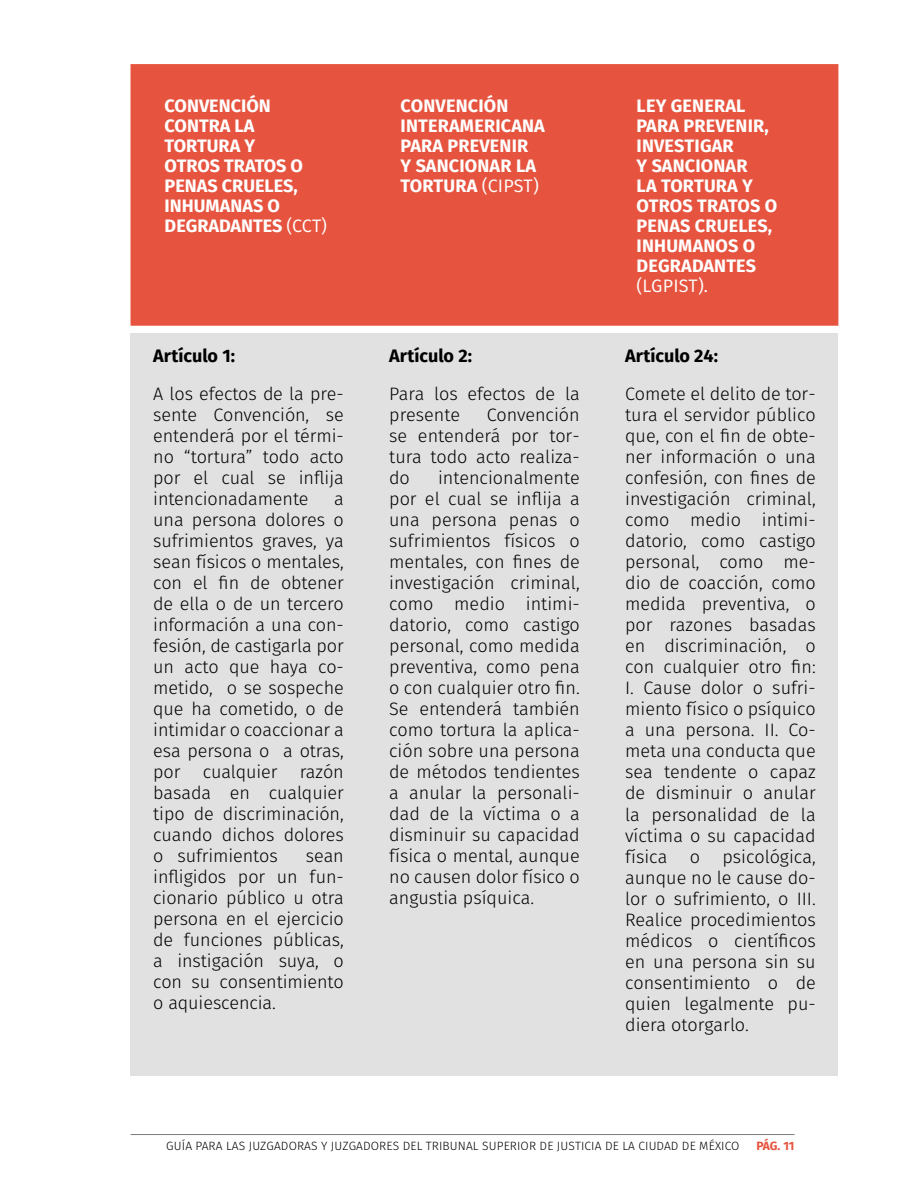
<style>
.page{position:relative;width:908px;height:1191px;background:#fff}
.page>*{position:absolute;margin:0;border:0;box-sizing:border-box;transform-origin:0 0}
.t1{font:300 18px/21px "Fira Sans";letter-spacing:-.005em;color:#000;text-align:justify}
.t2{font:700 18px/20px "Fira Sans";letter-spacing:.01em;color:#fff}
.t3{font:700 18px "Fira Sans";color:#000}
.t4{font:18px "Fira Sans";letter-spacing:.01em;color:#fff}
.t5{font:300 12px "Fira Sans";letter-spacing:.01em;color:#000}
.t6{font:700 12px "Fira Sans";color:#e6543f}
.s1{font-weight:400}
</style>
<div class="page">
<hr style="left:130px;top:1134px;width:664px;height:1px;background:#7d7d7d">
<div style="left:130px;top:333px;width:708px;height:742px;background:#e1e1e1"></div>
<div style="left:130px;top:64px;width:708px;height:262px;background:#e6543f"></div>
<p class="t2" style="left:164px;top:95px;width:164px">CONVENCIÓN<br>CONTRA LA<br>TORTURA Y<br>OTROS TRATOS O<br>PENAS CRUELES,<br>INHUMANAS O<br>DEGRADANTES <span class="s1">(CCT)</span></p>
<p class="t2" style="left:400px;top:95px;width:146px">CONVENCIÓN<br>INTERAMERICANA<br>PARA PREVENIR<br>Y SANCIONAR LA<br>TORTURA <span class="s1">(CIPST)</span></p>
<p class="t2" style="left:636px;top:95px;width:142px">LEY GENERAL<br>PARA PREVENIR,<br>INVESTIGAR<br>Y SANCIONAR<br>LA TORTURA Y<br>OTROS TRATOS O<br>PENAS CRUELES,<br>INHUMANOS O<br>DEGRADANTES</p>
<p class="t4" style="left:636px;top:273px;width:73px">(LGPIST).</p>
<p class="t3" style="left:153px;top:343px;width:83px">Artículo 1:</p>
<p class="t1" style="left:153px;top:383px;width:192px">A los efectos de la pre&shy;sente Convención, se entenderá por el térmi&shy;no “tortura” todo acto por el cual se inflija intencionadamente</p>
<p class="t1" style="left:153px;top:488px;width:192px;text-indent:181px">a una persona dolores o sufrimientos graves, ya sean físicos o mentales, con el fin de obtener de ella o de un tercero información a una con&shy;fesión, de castigarla por un acto que haya co&shy;metido, o se sospeche que ha cometido, o de intimidar o coaccionar a esa persona o a otras, por cualquier razón basada en cualquier tipo de discriminación, cuando dichos dolores o sufrimientos</p>
<p class="t1" style="left:153px;top:845px;width:192px;text-indent:152px">sean infligidos por un fun&shy;cionario público u otra persona en el ejercicio de funciones públicas, a instigación suya, o con su consentimiento o aquiescencia.</p>
<p class="t3" style="left:389px;top:343px;width:84px">Artículo 2:</p>
<p class="t1" style="left:389px;top:383px;width:192px">Para los efectos de la presente</p>
<p class="t1" style="left:389px;top:404px;width:192px;text-indent:97px">Convención se entenderá por tor&shy;tura todo acto realiza&shy;do</p>
<p class="t1" style="left:389px;top:467px;width:192px;text-indent:49px">intencionalmente por el cual se inflija a una persona penas o sufrimientos físicos o mentales, con fines de investigación criminal, como medio intimi&shy;datorio, como castigo personal, como medida preventiva, como pena o con cualquier otro fin.<br>Se entenderá también como tortura la aplica&shy;ción sobre una persona de métodos tendientes a anular la personali&shy;dad de la víctima o a disminuir su capacidad física o mental, aunque no causen dolor físico o angustia psíquica.</p>
<p class="t3" style="left:625px;top:343px;width:94px">Artículo 24:</p>
<p class="t1" style="left:625px;top:383px;width:192px">Comete el delito de tor&shy;tura el servidor público que, con el fin de obte&shy;ner información o una confesión, con fines de investigación criminal, como medio intimi&shy;datorio, como castigo personal, como me&shy;dio de coacción, como medida preventiva, o por razones basadas en discriminación, o con cualquier otro fin:<br>I. Cause dolor o sufri&shy;miento físico o psíquico a una persona. II. Co&shy;meta una conducta que sea tendente o capaz de disminuir o anular la personalidad de la víctima o su capacidad física o psicológica, aunque no le cause do&shy;lor o sufrimiento, o III.<br>Realice procedimientos médicos o científicos en una persona sin su consentimiento o de quien legalmente pu&shy;diera otorgarlo.</p>
<p class="t5" style="left:166px;top:1137px;width:574px">GUÍA PARA LAS JUZGADORAS Y JUZGADORES DEL TRIBUNAL SUPERIOR DE JUSTICIA DE LA CIUDAD DE MÉXICO</p>
<p class="t6" style="left:756px;top:1137px;width:39px">PÁG. 11</p>
</div>
